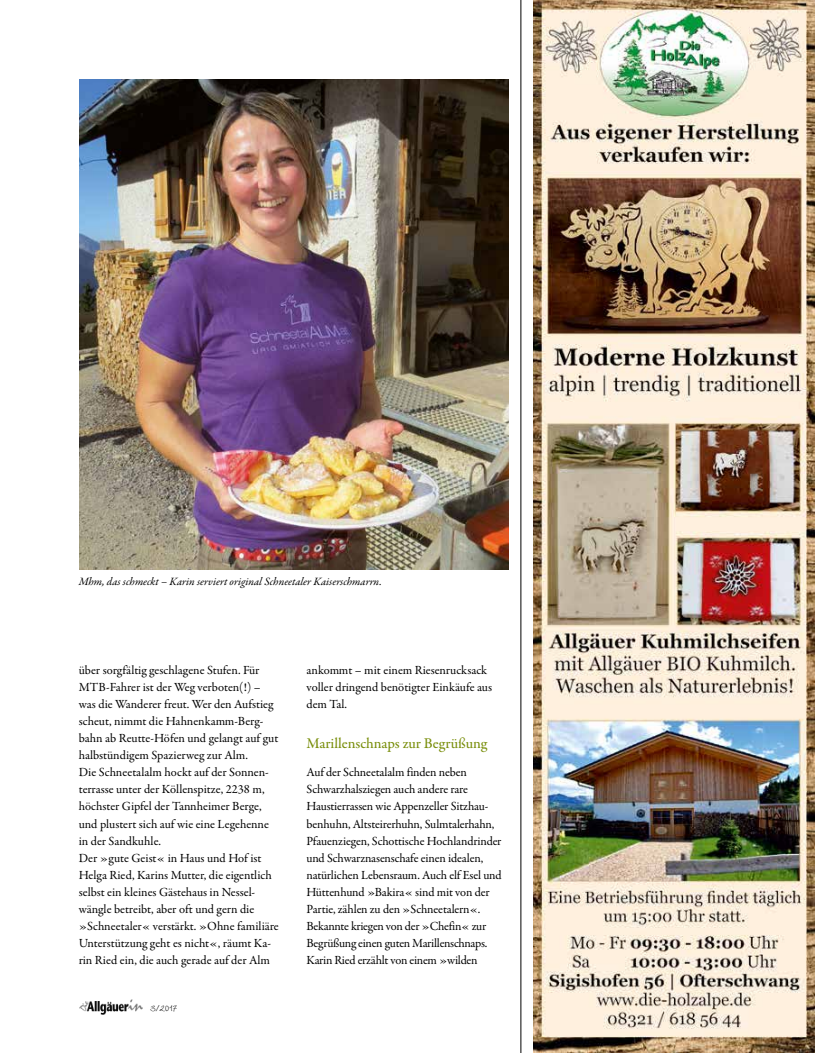
<style>
.page{position:relative;width:815px;height:1053px;background:#fff}
.page>*{position:absolute;margin:0;border:0;box-sizing:border-box;transform-origin:0 0}
.t1{font:500 15px "Garamond Premr Pro";letter-spacing:-.005em;color:#798e0b}
.t2{font:12.5px/17px "Garamond Premr Pro";letter-spacing:-.01em;color:#000}
.t3{font:12.5px "Wiesbaden Swing";color:#000}
.t4{font:italic 11.25px "Garamond Premr Pro";color:#000}
</style>
<div class="page">
<img style="left:80px;top:999px;width:62px;height:14px">
<img style="left:80px;top:79px;width:428px;height:490px">
<hr style="left:521px;top:0;width:1px;height:1052px;background:#000">
<img style="left:533px;top:0;width:282px;height:1052px">
<p class="t4" style="left:79px;top:574px;width:305px">Mhm, das schmeckt – Karin serviert original Schneetaler Kaiserschmarrn.</p>
<p class="t2" style="left:79px;top:662px;width:202px">über sorgfältig geschlagene Stufen. Für MTB-Fahrer ist der Weg verboten(!) – was die Wanderer freut. Wer den Aufstieg scheut, nimmt die Hahnenkamm-Berg&shy;bahn ab Reutte-Höfen und gelangt auf gut halbstündigem Spazierweg zur Alm.<br>Die Schneetalalm hockt auf der Sonnen&shy;terrasse unter der Köllenspitze, 2238 m, höchster Gipfel der Tannheimer Berge, und plustert sich auf wie eine Legehenne in der Sandkuhle.<br>Der »gute Geist« in Haus und Hof ist Helga Ried, Karins Mutter, die eigentlich selbst ein kleines Gästehaus in Nessel&shy;wängle betreibt, aber oft und gern die »Schneetaler« verstärkt. »Ohne familiäre Unterstützung geht es nicht«, räumt Ka&shy;rin Ried ein, die auch gerade auf der Alm</p>
<p class="t2" style="left:306px;top:662px;width:187px">ankommt – mit einem Riesenrucksack voller dringend benötigter Einkäufe aus dem Tal.</p>
<p class="t1" style="left:306px;top:734px;width:182px">Marillenschnaps zur Begrüßung</p>
<p class="t2" style="left:306px;top:764px;width:197px">Auf der Schneetalalm finden neben Schwarzhalsziegen auch andere rare Haustierrassen wie Appenzeller Sitzhau&shy;benhuhn, Altsteirerhuhn, Sulmtalerhahn, Pfauenziegen, Schottische Hochlandrinder und Schwarznasenschafe einen idealen, natürlichen Lebensraum. Auch elf Esel und Hüttenhund »Bakira« sind mit von der Partie, zählen zu den »Schneetalern«.<br>Bekannte kriegen von der »Chefin« zur Begrüßung einen guten Marillenschnaps.<br>Karin Ried erzählt von einem »wilden</p>
<p class="t3" style="left:150px;top:1001px;width:28px">3/2017</p>
</div>
